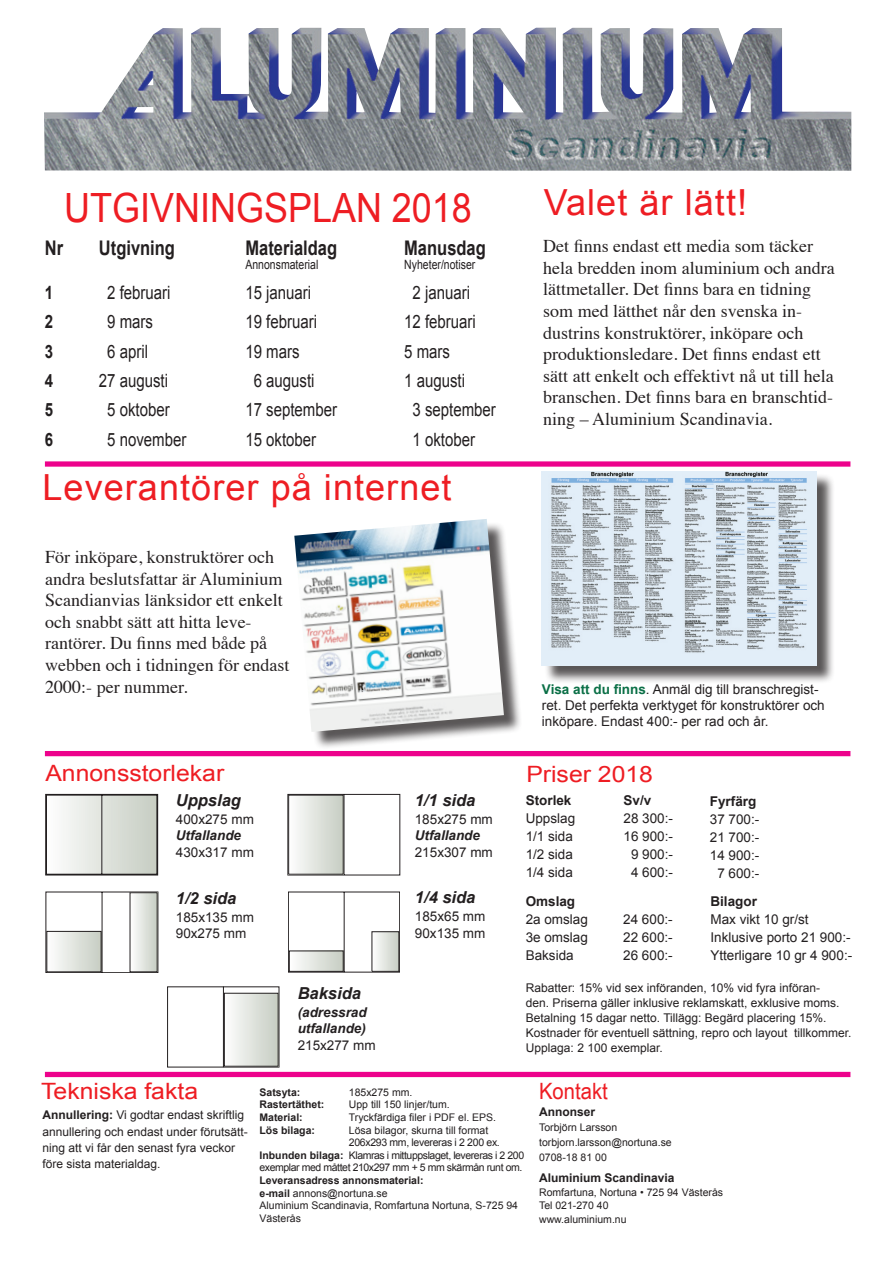
<style>
.page{position:relative;width:893px;height:1263px;background:#fff}
.page>*{position:absolute;margin:0;border:0;box-sizing:border-box;transform-origin:0 0}
.t1{font:40.35px "Arial";color:#ee1d23;scale:.89 1}
.t2{font:36px "Arial";letter-spacing:.03em;color:#ee1d23}
.t3{font:22.5px "Arial";color:#ee1d23;scale:1.1 1}
.t4{font:22.5px "Arial Narrow";color:#ee1d23;scale:1.1 1}
.t5{font:700 20.1px "Arial";color:#231f20;scale:.82 1}
.t6{font:18.3px "Arial";color:#231f20;scale:.82 1}
.t7{font:700 18.3px "Arial";color:#231f20;scale:.82 1}
.t8{font:18px/21.6px "Times";color:#231f20}
.t9{font:italic 700 16.5px "Arial";color:#231f20}
.t10{font:13.5px/16.2px "Arial";color:#231f20}
.t11{font:italic 700 13.5px "Arial";color:#231f20}
.t12{font:700 13.5px "Arial";color:#231f20}
.t13{font:12.9px "Arial";color:#231f20;scale:.82 1}
.t14{font:12px/15px "Arial";color:#231f20}
.t15{font:700 12px "Arial";color:#231f20}
.t16{font:10.5px/12.6px "Arial";color:#231f20}
.t17{font:10.5px/12.6px "Arial";letter-spacing:-.04em;color:#231f20}
.t18{font:700 10.5px "Arial";color:#231f20}
.s1{font-weight:700;color:#0a6f46}
.s2{font-weight:700}
</style>
<div class="page">
<div style="left:45px;top:461px;width:805px;height:6px;background:#ed028c"></div>
<div style="left:45px;top:751px;width:805px;height:5px;background:#ed028c"></div>
<svg style="left:46px;top:892px;width:112px;height:81px"></svg>
<svg style="left:132px;top:895px;width:23px;height:75px"></svg>
<svg style="left:288px;top:794px;width:112px;height:81px"></svg>
<div style="left:289px;top:795px;width:54px;height:79px;background:linear-gradient(to right,#fdfdfd,#c7cec4)"></div>
<svg style="left:288px;top:892px;width:112px;height:80px"></svg>
<svg style="left:374px;top:934px;width:23px;height:35px"></svg>
<svg style="left:167px;top:986px;width:112px;height:81px"></svg>
<div style="left:224px;top:993px;width:54px;height:73px;background:linear-gradient(to right,#fefefe,#c7cec4)"></div>
<div style="left:224px;top:993px;width:54px;height:73px;border:1px solid #231f20"></div>
<svg style="left:46px;top:794px;width:112px;height:81px"></svg>
<div style="left:45px;top:1072px;width:805px;height:5px;background:#ed028c"></div>
<img style="left:44px;top:28px;width:807px;height:143px">
<div style="left:544px;top:473px;width:291px;height:211px;background:#231f20;opacity:.75"></div>
<img style="left:542px;top:471px;width:275px;height:194px">
<div style="left:297px;top:522px;width:225px;height:228px;background:#231f20;opacity:.75"></div>
<img style="left:294px;top:519px;width:210px;height:213px">
<p class="t1" style="left:64px;top:182px;width:460px">UTGIVNINGSPLAN 2018</p>
<p class="t5" style="left:45px;top:234px;width:24px">Nr</p>
<p class="t5" style="left:99px;top:234px;width:94px">Utgivning</p>
<p class="t7" style="left:45px;top:280px;width:12px">1</p>
<p class="t6" style="left:107px;top:280px;width:79px">2 februari</p>
<p class="t7" style="left:45px;top:310px;width:12px">2</p>
<p class="t6" style="left:107px;top:310px;width:57px">9 mars</p>
<p class="t7" style="left:45px;top:339px;width:12px">3</p>
<p class="t6" style="left:107px;top:339px;width:51px">6 april</p>
<p class="t7" style="left:45px;top:368px;width:12px">4</p>
<p class="t6" style="left:99px;top:368px;width:86px">27 augusti</p>
<p class="t7" style="left:45px;top:398px;width:12px">5</p>
<p class="t6" style="left:107px;top:398px;width:78px">5 oktober</p>
<p class="t7" style="left:45px;top:427px;width:12px">6</p>
<p class="t6" style="left:107px;top:427px;width:98px">5 november</p>
<p class="t5" style="left:245px;top:234px;width:113px">Materialdag</p>
<p class="t13" style="left:245px;top:256px;width:90px">Annonsmaterial</p>
<p class="t6" style="left:245px;top:280px;width:82px">15 januari</p>
<p class="t6" style="left:245px;top:310px;width:89px">19 februari</p>
<p class="t6" style="left:245px;top:339px;width:68px">19 mars</p>
<p class="t6" style="left:254px;top:368px;width:76px">6 augusti</p>
<p class="t6" style="left:245px;top:398px;width:113px">17 september</p>
<p class="t6" style="left:245px;top:427px;width:88px">15 oktober</p>
<p class="t5" style="left:404px;top:234px;width:101px">Manusdag</p>
<p class="t13" style="left:404px;top:256px;width:88px">Nyheter/notiser</p>
<p class="t6" style="left:413px;top:280px;width:72px">2 januari</p>
<p class="t6" style="left:404px;top:310px;width:89px">12 februari</p>
<p class="t6" style="left:404px;top:339px;width:57px">5 mars</p>
<p class="t6" style="left:404px;top:368px;width:76px">1 augusti</p>
<p class="t6" style="left:413px;top:398px;width:103px">3 september</p>
<p class="t6" style="left:413px;top:427px;width:78px">1 oktober</p>
<p class="t2" style="left:43px;top:464px;width:411px">Leverantörer på internet</p>
<p class="t8" style="left:45px;top:545px;width:246px">För inköpare, konstruktörer och andra beslutsfattar är Aluminium<br>Scandianvias länksidor ett enkelt och snabbt sätt att hitta leve&shy;rantörer. Du finns med både på webben och i tidningen för endast<br>2000:- per nummer.</p>
<p class="t3" style="left:45px;top:759px;width:164px">Annonsstorlekar</p>
<p class="t9" style="left:176px;top:789px;width:67px">Uppslag</p>
<p class="t10" style="left:176px;top:811px;width:80px">400x275 mm</p>
<p class="t11" style="left:176px;top:827px;width:67px">Utfallande</p>
<p class="t10" style="left:176px;top:844px;width:80px">430x317 mm</p>
<p class="t9" style="left:176px;top:887px;width:62px">1/2 sida</p>
<p class="t10" style="left:176px;top:909px;width:80px">185x135 mm</p>
<p class="t10" style="left:176px;top:925px;width:72px">90x275 mm</p>
<p class="t9" style="left:298px;top:982px;width:65px">Baksida</p>
<p class="t11" style="left:298px;top:1003px;width:71px">(adressrad</p>
<p class="t11" style="left:298px;top:1020px;width:70px">utfallande)</p>
<p class="t10" style="left:298px;top:1037px;width:80px">215x277 mm</p>
<p class="t9" style="left:415px;top:789px;width:62px">1/1 sida</p>
<p class="t10" style="left:415px;top:811px;width:80px">185x275 mm</p>
<p class="t11" style="left:415px;top:827px;width:67px">Utfallande</p>
<p class="t10" style="left:415px;top:844px;width:80px">215x307 mm</p>
<p class="t9" style="left:415px;top:886px;width:62px">1/4 sida</p>
<p class="t10" style="left:415px;top:908px;width:72px">185x65 mm</p>
<p class="t10" style="left:415px;top:925px;width:72px">90x135 mm</p>
<p class="t2" style="left:544px;top:179px;width:205px">Valet är lätt!</p>
<p class="t8" style="left:543px;top:234px;width:293px">Det finns endast ett media som täcker hela bredden inom aluminium och andra lättmetaller. Det finns bara en tidning som med lätthet når den svenska in&shy;dustrins konstruktörer, inköpare och produktionsledare. Det finns endast ett sätt att enkelt och effektivt nå ut till hela branschen. Det finns bara en branschtid&shy;ning – Aluminium Scandinavia.</p>
<p class="t10" style="left:542px;top:681px;width:284px"><span class="s1">Visa att du finns</span>. Anmäl dig till branschregist&shy;ret. Det perfekta verktyget för konstruktörer och inköpare. Endast 400:- per rad och år.</p>
<p class="t3" style="left:526px;top:759px;width:117px">Priser 2018</p>
<p class="t12" style="left:526px;top:791px;width:47px">Storlek</p>
<p class="t12" style="left:623px;top:791px;width:29px">Sv/v</p>
<p class="t10" style="left:526px;top:810px;width:51px">Uppslag</p>
<p class="t10" style="left:623px;top:810px;width:51px">28 300:-</p>
<p class="t10" style="left:526px;top:828px;width:49px">1/1 sida</p>
<p class="t10" style="left:623px;top:828px;width:51px">16 900:-</p>
<p class="t10" style="left:526px;top:846px;width:49px">1/2 sida</p>
<p class="t10" style="left:631px;top:846px;width:44px">9 900:-</p>
<p class="t10" style="left:526px;top:864px;width:49px">1/4 sida</p>
<p class="t10" style="left:631px;top:864px;width:44px">4 600:-</p>
<p class="t12" style="left:710px;top:792px;width:48px">Fyrfärg</p>
<p class="t10" style="left:710px;top:811px;width:51px">37 700:-</p>
<p class="t10" style="left:710px;top:829px;width:51px">21 700:-</p>
<p class="t10" style="left:710px;top:847px;width:51px">14 900:-</p>
<p class="t10" style="left:717px;top:865px;width:44px">7 600:-</p>
<p class="t12" style="left:710px;top:892px;width:48px">Bilagor</p>
<p class="t10" style="left:710px;top:911px;width:100px">Max vikt 10 gr/st</p>
<p class="t10" style="left:710px;top:929px;width:142px">Inklusive porto 21 900:-</p>
<p class="t10" style="left:710px;top:947px;width:143px">Ytterligare 10 gr 4 900:-</p>
<p class="t14" style="left:526px;top:980px;width:327px">Rabatter: 15% vid sex införanden, 10% vid fyra införan-<br>den. Priserna gäller inklusive reklamskatt, exklusive moms.<br>Betalning 15 dagar netto. Tillägg: Begärd placering 15%.<br>Kostnader för eventuell sättning, repro och layout tillkommer.<br>Upplaga: 2 100 exemplar.</p>
<p class="t12" style="left:526px;top:892px;width:51px">Omslag</p>
<p class="t10" style="left:526px;top:911px;width:64px">2a omslag</p>
<p class="t10" style="left:623px;top:911px;width:51px">24 600:-</p>
<p class="t10" style="left:526px;top:929px;width:64px">3e omslag</p>
<p class="t10" style="left:623px;top:929px;width:51px">22 600:-</p>
<p class="t10" style="left:526px;top:947px;width:50px">Baksida</p>
<p class="t10" style="left:623px;top:947px;width:51px">26 600:-</p>
<p class="t3" style="left:41px;top:1077px;width:144px">Tekniska fakta</p>
<p class="t14" style="left:42px;top:1108px;width:203px"><span class="s2">Annullering:</span> Vi godtar endast skriftlig</p>
<p class="t14" style="left:42px;top:1123px;width:207px;line-height:16.2px">annullering och endast under förutsätt&shy;ning att vi får den senast fyra veckor före sista materialdag.</p>
<p class="t18" style="left:260px;top:1085px;width:42px">Satsyta:</p>
<p class="t16" style="left:349px;top:1086px;width:65px">185x275 mm.</p>
<p class="t18" style="left:260px;top:1098px;width:66px">Rastertäthet:</p>
<p class="t16" style="left:349px;top:1098px;width:102px">Upp till 150 linjer/tum.</p>
<p class="t18" style="left:260px;top:1110px;width:45px">Material:</p>
<p class="t16" style="left:349px;top:1111px;width:149px">Tryckfärdiga filer i PDF el. EPS.</p>
<p class="t18" style="left:260px;top:1123px;width:57px">Lös bilaga:</p>
<p class="t16" style="left:349px;top:1123px;width:152px">Lösa bilagor, skurna till format<br>206x293 mm, levereras i 2 200 ex.</p>
<p class="t17" style="left:260px;top:1149px;width:266px"><span class="s2">Inbunden bilaga:</span> Klamras i mittuppslaget, levereras i 2 200 exemplar med måttet 210x297 mm + 5 mm skärmån runt om.</p>
<p class="t18" style="left:260px;top:1173px;width:165px">Leveransadress annonsmaterial:</p>
<p class="t16" style="left:260px;top:1186px;width:129px"><span class="s2">e-mail</span> annons@nortuna.se</p>
<p class="t16" style="left:260px;top:1199px;width:260px">Aluminium Scandinavia, Romfartuna Nortuna, S-725 94<br>Västerås</p>
<p class="t4" style="left:539px;top:1075px;width:64px">Kontakt</p>
<p class="t15" style="left:539px;top:1104px;width:58px">Annonser</p>
<p class="t16" style="left:539px;top:1121px;width:80px">Torbjörn Larsson</p>
<p class="t16" style="left:539px;top:1136px;width:134px">torbjorn.larsson@nortuna.se</p>
<p class="t16" style="left:539px;top:1151px;width:69px">0708-18 81 00</p>
<p class="t15" style="left:539px;top:1170px;width:137px">Aluminium Scandinavia</p>
<p class="t16" style="left:539px;top:1186px;width:186px">Romfartuna, Nortuna • 725 94 Västerås</p>
<p class="t16" style="left:539px;top:1199px;width:71px">Tel 021-270 40</p>
<p class="t16" style="left:539px;top:1213px;width:89px">www.aluminium.nu</p>
</div>
